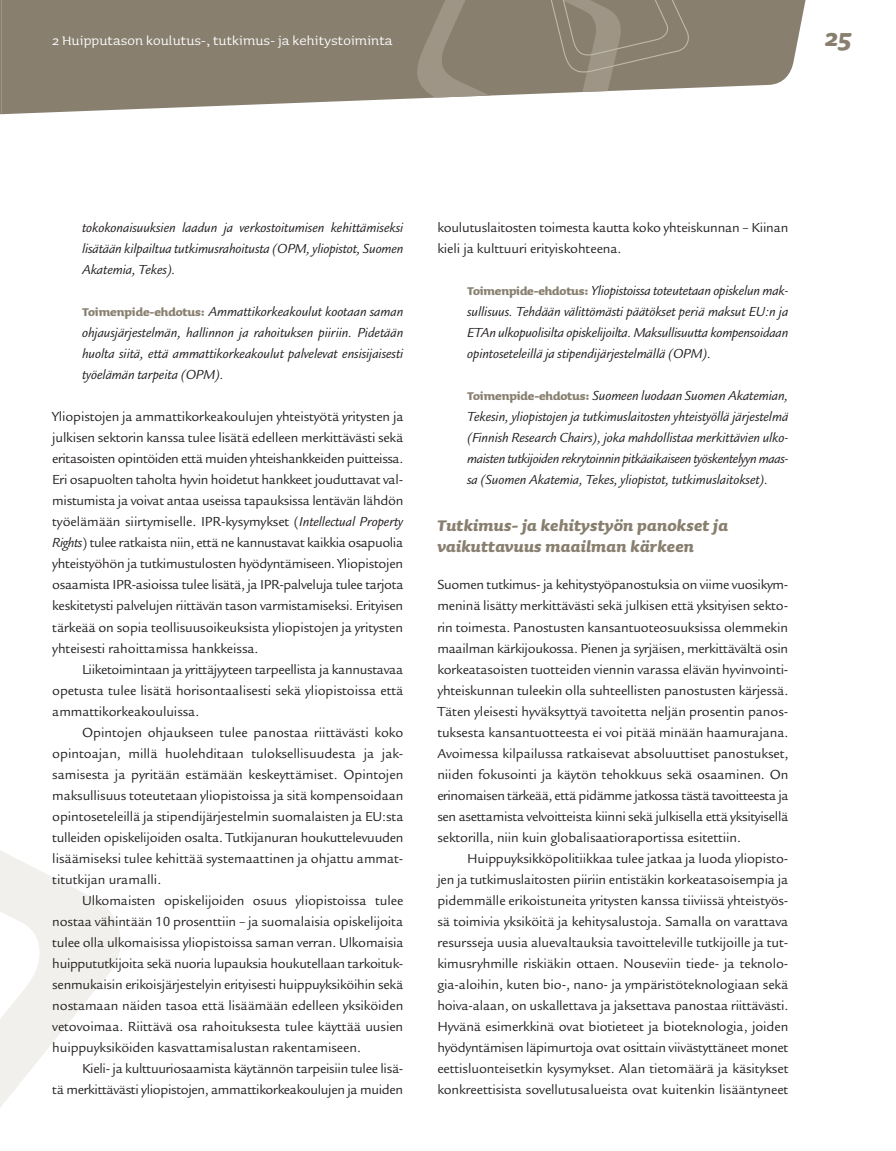
<style>
.page{position:relative;width:896px;height:1151px;background:#fff}
.page>*{position:absolute;margin:0;border:0;box-sizing:border-box;transform-origin:0 0}
.t1{font:italic 700 31.5px "Sauna";color:#887f6f}
.t2{font:italic 700 19.5px/21px "Sauna";letter-spacing:.01em;color:#887f6f}
.t3{font:16.5px "Sauna";letter-spacing:.005em;color:#fff}
.t4{font:14.25px/21px "Legacy Sans";letter-spacing:-.005em;color:#231f20;text-align:justify}
.t5{font:italic 14.25px/21px "Legacy Sans";letter-spacing:-.005em;color:#231f20;text-align:justify}
.s1{font-family:"Sauna";font-weight:700;font-style:normal;color:#887f6f}
.s2{font-style:italic}
</style>
<div class="page">
<svg style="left:2px;top:0;width:804px;height:115px;background:#978f81"></svg>
<svg style="left:412px;top:0;width:297px;height:114px"></svg>
<svg style="left:2px;top:851px;width:119px;height:254px;fill:#f1f0ed"></svg>
<svg style="left:0;top:0;width:2px;height:115px"></svg>
<svg style="left:0;top:850px;width:2px;height:257px"></svg>
<p class="t3" style="left:52px;top:32px;width:341px">2 Huipputason koulutus-, tutkimus- ja kehitystoiminta</p>
<h1 class="t1" style="left:824px;top:20px;width:29px">25</h1>
<p class="t5" style="left:82px;top:218px;width:323px">tokokonaisuuksien laadun ja verkostoitumisen kehittämiseksi lisätään kilpailtua tutkimusrahoitusta (OPM, yliopistot, Suomen Akatemia, Tekes).</p>
<p class="t5" style="left:82px;top:302px;width:323px"><span class="s1">Toimenpide-ehdotus:</span> Ammattikorkeakoulut kootaan saman ohjausjärjestelmän, hallinnon ja rahoituksen piiriin. Pidetään huolta siitä, että ammattikorkeakoulut palvelevat ensisijaisesti työelämän tarpeita (OPM).</p>
<p class="t4" style="left:52px;top:406px;width:353px">Yliopistojen ja ammattikorkeakoulujen yhteistyötä yritysten ja julkisen sektorin kanssa tulee lisätä edelleen merkittävästi sekä eritasoisten opintöiden että muiden yhteishankkeiden puitteissa.<br>Eri osapuolten taholta hyvin hoidetut hankkeet jouduttavat val&shy;mistumista ja voivat antaa useissa tapauksissa lentävän lähdön työelämään siirtymiselle. IPR-kysymykset (<span class="s2">Intellectual Property Rights</span>) tulee ratkaista niin, että ne kannustavat kaikkia osapuolia yhteistyöhön ja tutkimustulosten hyödyntämiseen. Yliopistojen osaamista IPR-asioissa tulee lisätä, ja IPR-palveluja tulee tarjota keskitetysti palvelujen riittävän tason varmistamiseksi. Erityisen tärkeää on sopia teollisuusoikeuksista yliopistojen ja yritysten yhteisesti rahoittamissa hankkeissa.</p>
<p class="t4" style="left:52px;top:658px;width:352px;text-indent:30px">Liiketoimintaan ja yrittäjyyteen tarpeellista ja kannustavaa opetusta tulee lisätä horisontaalisesti sekä yliopistoissa että ammattikorkeakouluissa.</p>
<p class="t4" style="left:52px;top:721px;width:353px;text-indent:30px">Opintojen ohjaukseen tulee panostaa riittävästi koko opintoajan, millä huolehditaan tuloksellisuudesta ja jak&shy;samisesta ja pyritään estämään keskeyttämiset. Opintojen maksullisuus toteutetaan yliopistoissa ja sitä kompensoidaan opintoseteleillä ja stipendijärjestelmin suomalaisten ja EU:sta tulleiden opiskelijoiden osalta. Tutkijanuran houkuttelevuuden lisäämiseksi tulee kehittää systemaattinen ja ohjattu ammat&shy;titutkijan uramalli.</p>
<p class="t4" style="left:52px;top:889px;width:353px;text-indent:30px">Ulkomaisten opiskelijoiden osuus yliopistoissa tulee nostaa vähintään 10 prosenttiin – ja suomalaisia opiskelijoita tulee olla ulkomaisissa yliopistoissa saman verran. Ulkomaisia huippututkijoita sekä nuoria lupauksia houkutellaan tarkoituk&shy;senmukaisin erikoisjärjestelyin erityisesti huippuyksiköihin sekä nostamaan näiden tasoa että lisäämään edelleen yksiköiden vetovoimaa. Riittävä osa rahoituksesta tulee käyttää uusien huippuyksiköiden kasvattamisalustan rakentamiseen.</p>
<p class="t4" style="left:52px;top:1057px;width:352px;text-align:right">Kieli- ja kulttuuriosaamista käytännön tarpeisiin tulee lisä-<br>tä merkittävästi yliopistojen, ammattikorkeakoulujen ja muiden</p>
<p class="t4" style="left:437px;top:217px;width:352px">koulutuslaitosten toimesta kautta koko yhteiskunnan – Kiinan kieli ja kulttuuri erityiskohteena.</p>
<p class="t5" style="left:467px;top:281px;width:323px"><span class="s1">Toimenpide-ehdotus:</span> Yliopistoissa toteutetaan opiskelun mak&shy;sullisuus. Tehdään välittömästi päätökset periä maksut EU:n ja ETAn ulkopuolisilta opiskelijoilta. Maksullisuutta kompensoidaan opintoseteleillä ja stipendijärjestelmällä (OPM).</p>
<p class="t5" style="left:467px;top:386px;width:323px"><span class="s1">Toimenpide-ehdotus:</span> Suomeen luodaan Suomen Akatemian, Tekesin, yliopistojen ja tutkimuslaitosten yhteistyöllä järjestelmä (Finnish Research Chairs), joka mahdollistaa merkittävien ulko&shy;maisten tutkijoiden rekrytoinnin pitkäaikaiseen työskentelyyn maas&shy;sa (Suomen Akatemia, Tekes, yliopistot, tutkimuslaitokset).</p>
<h2 class="t2" style="left:437px;top:515px;width:292px">Tutkimus- ja kehitystyön panokset ja vaikuttavuus maailman kärkeen</h2>
<p class="t4" style="left:437px;top:574px;width:352px">Suomen tutkimus- ja kehitystyöpanostuksia on viime vuosikym&shy;meninä lisätty merkittävästi sekä julkisen että yksityisen sekto&shy;rin toimesta. Panostusten kansantuoteosuuksissa olemmekin maailman kärkijoukossa. Pienen ja syrjäisen, merkittävältä osin korkeatasoisten tuotteiden viennin varassa elävän hyvinvointi&shy;yhteiskunnan tuleekin olla suhteellisten panostusten kärjessä.<br>Täten yleisesti hyväksyttyä tavoitetta neljän prosentin panos&shy;tuksesta kansantuotteesta ei voi pitää minään haamurajana.<br>Avoimessa kilpailussa ratkaisevat absoluuttiset panostukset, niiden fokusointi ja käytön tehokkuus sekä osaaminen. On erinomaisen tärkeää, että pidämme jatkossa tästä tavoitteesta ja sen asettamista velvoitteista kiinni sekä julkisella että yksityisellä sektorilla, niin kuin globalisaatioraportissa esitettiin.</p>
<p class="t4" style="left:437px;top:847px;width:352px;text-indent:30px">Huippuyksikköpolitiikkaa tulee jatkaa ja luoda yliopisto&shy;jen ja tutkimuslaitosten piiriin entistäkin korkeatasoisempia ja pidemmälle erikoistuneita yritysten kanssa tiiviissä yhteistyös&shy;sä toimivia yksiköitä ja kehitysalustoja. Samalla on varattava resursseja uusia aluevaltauksia tavoitteleville tutkijoille ja tut&shy;kimusryhmille riskiäkin ottaen. Nouseviin tiede- ja teknolo&shy;gia-aloihin, kuten bio-, nano- ja ympäristöteknologiaan sekä hoiva-alaan, on uskallettava ja jaksettava panostaa riittävästi.<br>Hyvänä esimerkkinä ovat biotieteet ja bioteknologia, joiden hyödyntämisen läpimurtoja ovat osittain viivästyttäneet monet eettisluonteisetkin kysymykset. Alan tietomäärä ja käsitykset konkreettisista sovellutusalueista ovat kuitenkin lisääntyneet</p>
</div>
